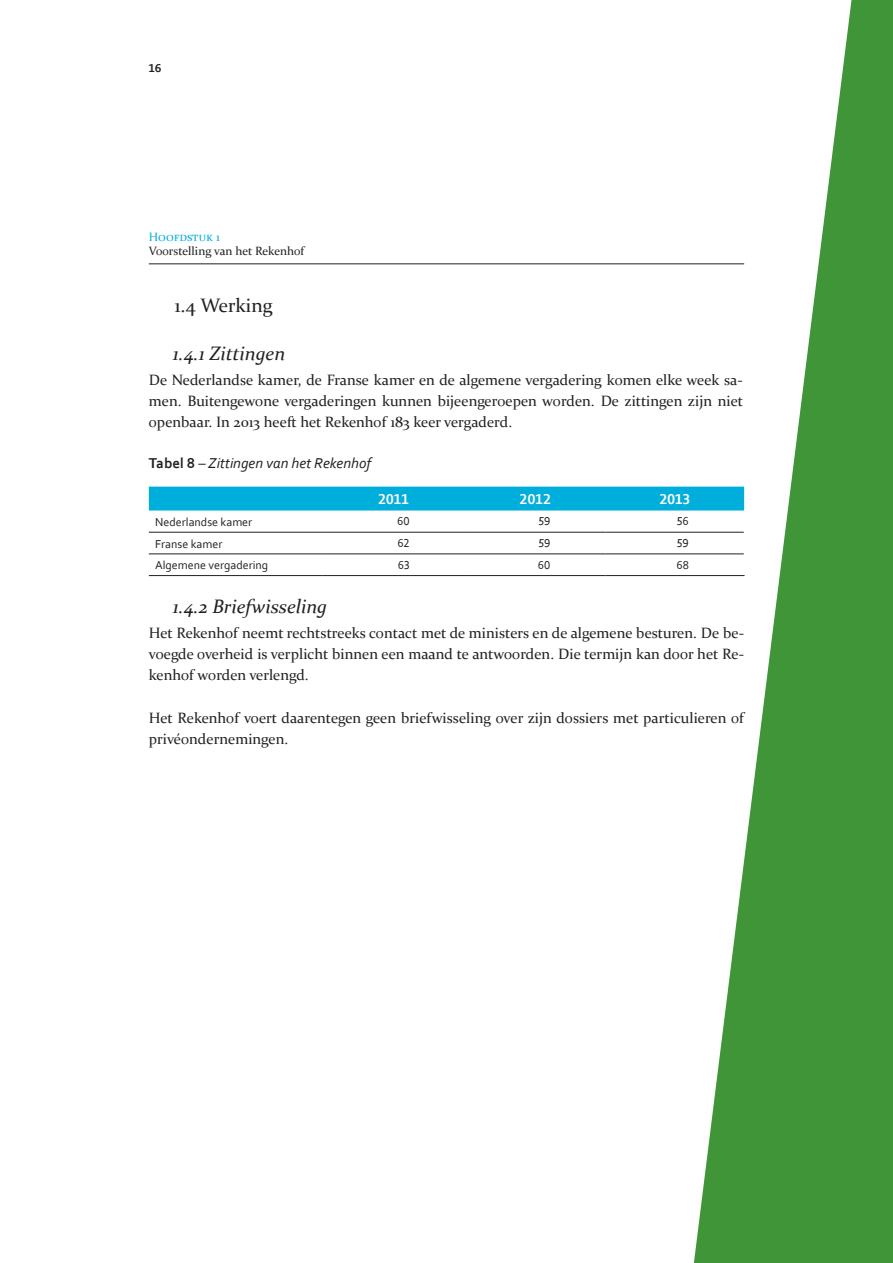
<style>
.page{position:relative;width:893px;height:1263px;background:#fff}
.page>*{position:absolute;margin:0;border:0;box-sizing:border-box;transform-origin:0 0}
.JV_hoofdstuk_titel1{font:italic 19.5px "Constantia";color:#231f20}
.JV_hoofdstuk_titel1-2{font:19.5px "Constantia";color:#231f20}
.JV_body_Constantia{font:15px/21px "Constantia";color:#231f20;text-align:justify}
.JV_tabel_titel{font:italic 15px "Corbel";color:#231f20}
.JV_tabel_titel_bold{font:700 15px "Corbel";letter-spacing:.01em;color:#fff}
.AR_tableau_body_L{font:12px "Corbel";color:#231f20}
.t1{font:12px "Constantia";color:#231f20}
.JV_tabel_cijfers{font:12px "Corbel";color:#231f20}
.t2{font:12px "Constantia";color:#00aedc}
.t3{font:700 12px "Corbel";color:#231f20}
.s1{font-weight:700;font-style:normal}
</style>
<div class="page">
<hr style="left:149px;top:264px;width:595px;height:1px;background:#231f20">
<div style="left:149px;top:487px;width:545px;height:23px;background:#00aedc"></div>
<hr style="left:149px;top:532px;width:173px;height:1px;background:#231f20">
<hr style="left:322px;top:532px;width:143px;height:1px;background:#231f20">
<hr style="left:465px;top:532px;width:141px;height:1px;background:#231f20">
<hr style="left:606px;top:532px;width:138px;height:1px;background:#231f20">
<hr style="left:149px;top:554px;width:173px;height:1px;background:#231f20">
<hr style="left:322px;top:554px;width:143px;height:1px;background:#231f20">
<hr style="left:465px;top:554px;width:141px;height:1px;background:#231f20">
<hr style="left:606px;top:554px;width:138px;height:1px;background:#231f20">
<hr style="left:149px;top:575px;width:173px;height:1px;background:#231f20">
<hr style="left:322px;top:575px;width:143px;height:1px;background:#231f20">
<hr style="left:465px;top:575px;width:141px;height:1px;background:#231f20">
<hr style="left:606px;top:575px;width:138px;height:1px;background:#231f20">
<svg style="left:694px;top:0;width:199px;height:1263px;fill:#3f9537"></svg>
<p class="t3" style="left:149px;top:61px;width:14px">16</p>
<p class="t2" style="left:149px;top:228px;width:73px">Hoofdstuk 1</p>
<p class="t1" style="left:149px;top:243px;width:157px">Voorstelling van het Rekenhof</p>
<p class="JV_hoofdstuk_titel1-2" style="left:174px;top:292px;width:100px">1.4 Werking</p>
<p class="JV_hoofdstuk_titel1" style="left:173px;top:340px;width:114px">1.4.1 Zittingen</p>
<p class="JV_body_Constantia" style="left:149px;top:369px;width:596px">De Nederlandse kamer, de Franse kamer en de algemene vergadering komen elke week sa&shy;men. Buitengewone vergaderingen kunnen bijeengeroepen worden. De zittingen zijn niet openbaar. In 2013 heeft het Rekenhof 183 keer vergaderd.</p>
<p class="JV_tabel_titel" style="left:149px;top:454px;width:224px"><span class="s1">Tabel 8</span> – Zittingen van het Rekenhof</p>
<p class="JV_tabel_titel_bold" style="left:378px;top:490px;width:32px">2011</p>
<p class="JV_tabel_titel_bold" style="left:520px;top:490px;width:33px">2012</p>
<p class="JV_tabel_titel_bold" style="left:659px;top:490px;width:32px">2013</p>
<p class="AR_tableau_body_L" style="left:155px;top:514px;width:99px">Nederlandse kamer</p>
<p class="JV_tabel_cijfers" style="left:397px;top:514px;width:14px">60</p>
<p class="JV_tabel_cijfers" style="left:538px;top:514px;width:14px">59</p>
<p class="JV_tabel_cijfers" style="left:677px;top:514px;width:14px">56</p>
<p class="AR_tableau_body_L" style="left:155px;top:536px;width:69px">Franse kamer</p>
<p class="JV_tabel_cijfers" style="left:397px;top:536px;width:14px">62</p>
<p class="JV_tabel_cijfers" style="left:538px;top:536px;width:14px">59</p>
<p class="JV_tabel_cijfers" style="left:677px;top:536px;width:14px">59</p>
<p class="AR_tableau_body_L" style="left:155px;top:558px;width:115px">Algemene vergadering</p>
<p class="JV_tabel_cijfers" style="left:398px;top:557px;width:13px">63</p>
<p class="JV_tabel_cijfers" style="left:538px;top:557px;width:14px">60</p>
<p class="JV_tabel_cijfers" style="left:676px;top:557px;width:14px">68</p>
<p class="JV_hoofdstuk_titel1" style="left:173px;top:593px;width:156px">1.4.2 Briefwisseling</p>
<p class="JV_body_Constantia" style="left:149px;top:622px;width:597px">Het Rekenhof neemt rechtstreeks contact met de ministers en de algemene besturen. De be&shy;voegde overheid is verplicht binnen een maand te antwoorden. Die termijn kan door het Re&shy;kenhof worden verlengd.</p>
<p class="JV_body_Constantia" style="left:149px;top:706px;width:596px">Het Rekenhof voert daarentegen geen briefwisseling over zijn dossiers met particulieren of privéondernemingen.</p>
</div>
